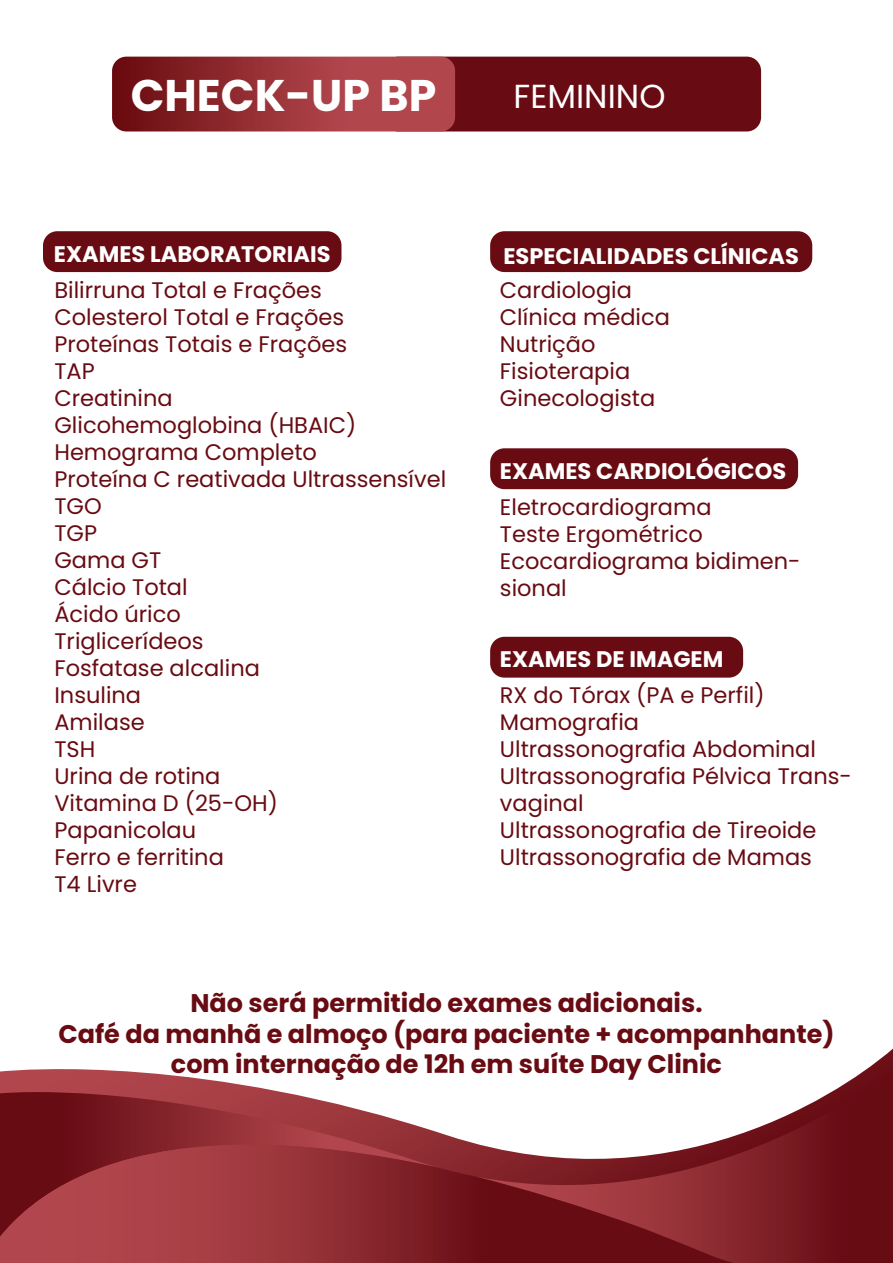
<style>
.page{position:relative;width:893px;height:1263px;background:#fff}
.page>*{position:absolute;margin:0;border:0;box-sizing:border-box;transform-origin:0 0}
.t1{font:700 44.25px "Poppins";color:#fff}
.t2{font:33.3px "Poppins";color:#fff}
.t3{font:700 25.5px/30.6px "Poppins";color:#680b12;text-align:center}
.t4{font:22.5px/27px "Poppins";color:#680b12}
.t5{font:700 22.5px "Poppins";color:#fff}
</style>
<div class="page">
<svg style="left:0;top:1048px;width:893px;height:97px"></svg>
<svg style="left:0;top:1092px;width:440px;height:53px;background:#984248"></svg>
<svg style="left:0;top:1145px;width:476px;height:118px;background:#943037"></svg>
<svg style="left:476px;top:1070px;width:417px;height:193px"></svg>
<div style="left:490px;top:448px;width:308px;height:41px;background:#680b12;border-radius:14px"></div>
<div style="left:490px;top:637px;width:253px;height:41px;background:#680b12;border-radius:14px"></div>
<div style="left:384px;top:57px;width:377px;height:74px;background:#680b12;border-radius:14px"></div>
<div style="left:43px;top:231px;width:298px;height:41px;background:#680b12;border-radius:14px"></div>
<div style="left:490px;top:231px;width:322px;height:41px;background:#680b12;border-radius:14px"></div>
<svg style="left:112px;top:57px;width:343px;height:74px;background:#993238"></svg>
<h1 class="t1" style="left:131px;top:70px;width:307px">CHECK-UP BP</h1>
<h2 class="t2" style="left:514px;top:77px;width:153px">FEMININO</h2>
<p class="t5" style="left:54px;top:241px;width:278px">EXAMES LABORATORIAIS</p>
<p class="t4" style="left:54px;top:277px;width:393px">Bilirruna Total e Frações<br>Colesterol Total e Frações<br>Proteínas Totais e Frações<br>TAP<br>Creatinina<br>Glicohemoglobina (HBAIC)<br>Hemograma Completo<br>Proteína C reativada Ultrassensível<br>TGO<br>TGP<br>Gama GT<br>Cálcio Total<br>Ácido úrico<br>Triglicerídeos<br>Fosfatase alcalina<br>Insulina<br>Amilase<br>TSH<br>Urina de rotina<br>Vitamina D (25-OH)<br>Papanicolau<br>Ferro e ferritina<br>T4 Livre</p>
<p class="t5" style="left:503px;top:243px;width:297px">ESPECIALIDADES CLÍNICAS</p>
<p class="t4" style="left:500px;top:277px;width:171px">Cardiologia<br>Clínica médica<br>Nutrição<br>Fisioterapia<br>Ginecologista</p>
<p class="t5" style="left:500px;top:458px;width:288px">EXAMES CARDIOLÓGICOS</p>
<p class="t4" style="left:500px;top:493px;width:302px">Eletrocardiograma<br>Teste Ergométrico<br>Ecocardiograma bidimen&shy;sional</p>
<p class="t5" style="left:500px;top:646px;width:225px">EXAMES DE IMAGEM</p>
<p class="t4" style="left:500px;top:682px;width:354px">RX do Tórax (PA e Perfil)<br>Mamografia<br>Ultrassonografia Abdominal<br>Ultrassonografia Pélvica Trans&shy;vaginal<br>Ultrassonografia de Tireoide<br>Ultrassonografia de Mamas</p>
<p class="t3" style="left:58px;top:988px;width:778px">Não será permitido exames adicionais.<br>Café da manhã e almoço (para paciente + acompanhante) com internação de 12h em suíte Day Clinic</p>
</div>
